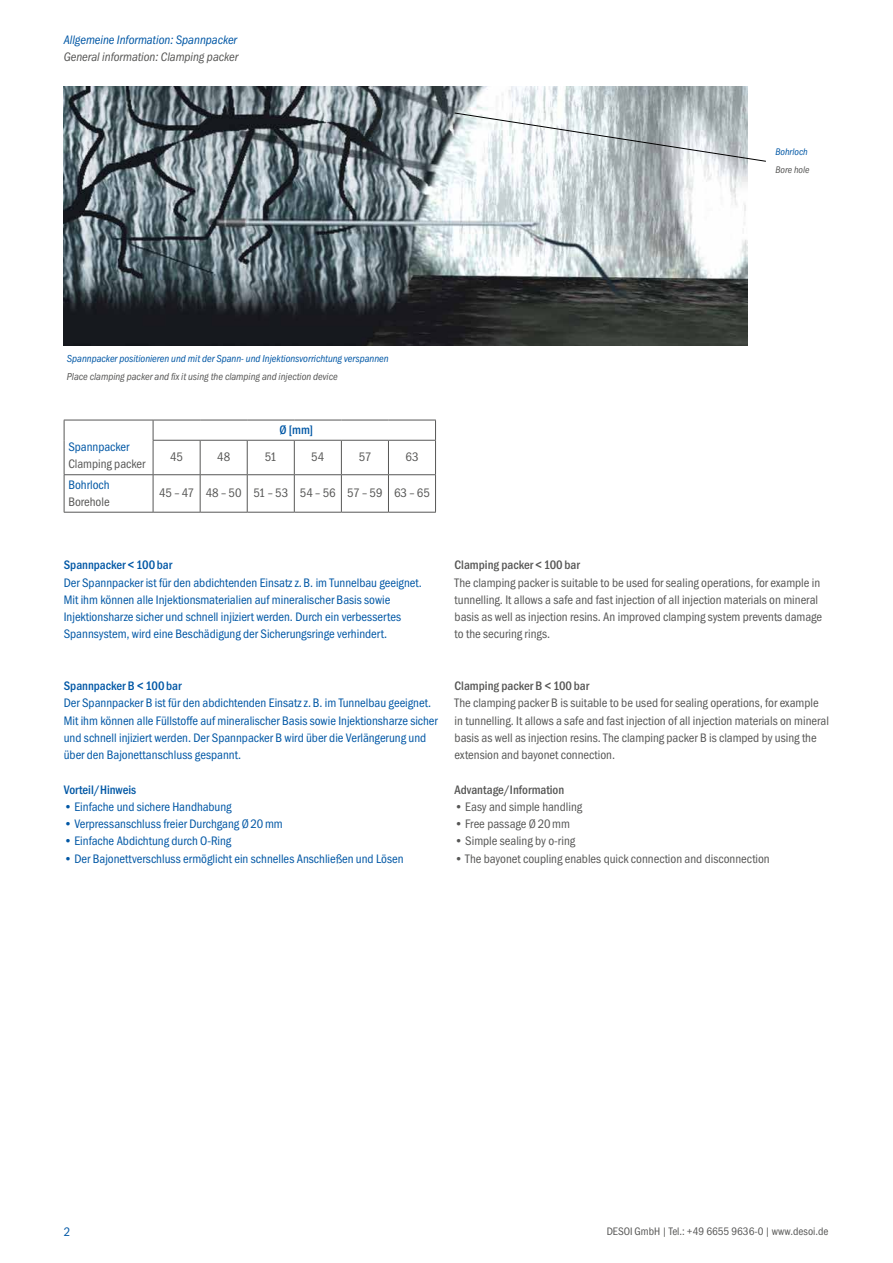
<style>
.page{position:relative;width:893px;height:1263px;background:#fff}
.page>*{position:absolute;margin:0;border:0;box-sizing:border-box;transform-origin:0 0}
.t1{font:condensed 12.75px/17.2px "Franklin Gothic";color:#0057a5}
.t2{font:condensed 12.75px/17.2px "Franklin Gothic";color:#575756}
.t3{font:500 condensed 12.75px "Franklin Gothic";color:#575756}
.t4{font:500 condensed 12.75px "Franklin Gothic";color:#0057a5}
.t5{font:italic condensed 12.75px "Franklin Gothic";letter-spacing:-.005em;color:#0057a5}
.t6{font:italic condensed 12.75px "Franklin Gothic";letter-spacing:-.005em;color:#575756}
.t7{font:condensed 11.25px "Franklin Gothic";color:#575756}
.t8{font:italic condensed 10.5px "Franklin Gothic";letter-spacing:-.005em;color:#0057a5}
.t9{font:italic condensed 10.5px "Franklin Gothic";letter-spacing:-.005em;color:#575756}
.t10{font:italic condensed 9.9px "Franklin Gothic";color:#0057a5}
.t11{font:italic condensed 9.9px "Franklin Gothic";letter-spacing:-.005em;color:#575756}
</style>
<div class="page">
<svg style="left:64px;top:421px;width:1px;height:19px"></svg>
<hr style="left:64px;top:440px;width:1px;height:34px;background:#575756">
<hr style="left:64px;top:420px;width:89px;height:1px;background:#575756">
<hr style="left:153px;top:420px;width:47px;height:1px;background:#575756">
<hr style="left:200px;top:420px;width:47px;height:1px;background:#575756">
<hr style="left:247px;top:420px;width:47px;height:1px;background:#575756">
<hr style="left:294px;top:420px;width:47px;height:1px;background:#575756">
<hr style="left:341px;top:420px;width:47px;height:1px;background:#575756">
<hr style="left:388px;top:420px;width:48px;height:1px;background:#575756">
<svg style="left:153px;top:420px;width:1px;height:20px"></svg>
<svg style="left:435px;top:420px;width:1px;height:20px"></svg>
<hr style="left:153px;top:441px;width:1px;height:33px;background:#575756">
<hr style="left:153px;top:440px;width:47px;height:1px;background:#575756">
<hr style="left:200px;top:440px;width:47px;height:1px;background:#575756">
<hr style="left:200px;top:441px;width:1px;height:33px;background:#575756">
<hr style="left:247px;top:441px;width:1px;height:33px;background:#575756">
<hr style="left:247px;top:440px;width:47px;height:1px;background:#575756">
<hr style="left:294px;top:441px;width:1px;height:33px;background:#575756">
<hr style="left:294px;top:440px;width:47px;height:1px;background:#575756">
<hr style="left:341px;top:441px;width:1px;height:33px;background:#575756">
<hr style="left:341px;top:440px;width:47px;height:1px;background:#575756">
<hr style="left:388px;top:441px;width:1px;height:33px;background:#575756">
<hr style="left:388px;top:440px;width:48px;height:1px;background:#575756">
<hr style="left:435px;top:441px;width:1px;height:33px;background:#575756">
<hr style="left:64px;top:475px;width:1px;height:37px;background:#575756">
<hr style="left:64px;top:474px;width:89px;height:1px;background:#575756">
<hr style="left:64px;top:512px;width:89px;height:1px;background:#575756">
<hr style="left:153px;top:475px;width:1px;height:37px;background:#575756">
<hr style="left:153px;top:474px;width:47px;height:1px;background:#575756">
<hr style="left:153px;top:512px;width:47px;height:1px;background:#575756">
<hr style="left:200px;top:475px;width:1px;height:37px;background:#575756">
<hr style="left:200px;top:474px;width:47px;height:1px;background:#575756">
<hr style="left:200px;top:512px;width:47px;height:1px;background:#575756">
<hr style="left:247px;top:475px;width:1px;height:37px;background:#575756">
<hr style="left:247px;top:474px;width:47px;height:1px;background:#575756">
<hr style="left:294px;top:474px;width:47px;height:1px;background:#575756">
<hr style="left:294px;top:475px;width:1px;height:37px;background:#575756">
<hr style="left:247px;top:512px;width:47px;height:1px;background:#575756">
<hr style="left:294px;top:512px;width:47px;height:1px;background:#575756">
<hr style="left:341px;top:475px;width:1px;height:37px;background:#575756">
<hr style="left:341px;top:474px;width:47px;height:1px;background:#575756">
<hr style="left:341px;top:512px;width:47px;height:1px;background:#575756">
<hr style="left:388px;top:475px;width:1px;height:37px;background:#575756">
<hr style="left:388px;top:474px;width:48px;height:1px;background:#575756">
<hr style="left:435px;top:475px;width:1px;height:37px;background:#575756">
<hr style="left:388px;top:512px;width:48px;height:1px;background:#575756">
<img style="left:64px;top:86px;width:684px;height:259px">
<svg style="left:454px;top:112px;width:312px;height:50px"></svg>
<p class="t5" style="left:64px;top:32px;width:175px">Allgemeine Information : Spannpacker</p>
<p class="t6" style="left:64px;top:50px;width:176px">General information : Clamping packer</p>
<p class="t10" style="left:775px;top:147px;width:34px">Bohrloch</p>
<p class="t11" style="left:775px;top:164px;width:35px">Bore hole</p>
<p class="t8" style="left:67px;top:353px;width:323px">Spannpacker positionieren und mit der Spann- und Injektionsvorrichtung verspannen</p>
<p class="t9" style="left:67px;top:370px;width:272px">Place clamping packer and fix it using the clamping and injection device</p>
<p class="t1" style="left:68px;top:438px;width:63px">Spannpacker</p>
<p class="t2" style="left:68px;top:456px;width:78px">Clamping packer</p>
<p class="t1" style="left:68px;top:476px;width:43px">Bohrloch</p>
<p class="t2" style="left:68px;top:493px;width:43px">Borehole</p>
<p class="t4" style="left:279px;top:422px;width:35px">Ø [mm]</p>
<p class="t2" style="left:170px;top:448px;width:15px">45</p>
<p class="t2" style="left:217px;top:448px;width:15px">48</p>
<p class="t2" style="left:265px;top:448px;width:14px">51</p>
<p class="t2" style="left:311px;top:448px;width:15px">54</p>
<p class="t2" style="left:359px;top:448px;width:14px">57</p>
<p class="t2" style="left:405px;top:448px;width:15px">63</p>
<p class="t2" style="left:159px;top:484px;width:272px">45 – 47 48 – 50 51 – 53 54 – 56 57 – 59 63 – 65</p>
<p class="t4" style="left:64px;top:558px;width:110px">Spannpacker &lt;100 bar</p>
<p class="t1" style="left:64px;top:574px;width:360px">Der Spannpacker ist für den abdichtenden Einsatz z.B. im Tunnelbau geeignet.<br>Mit ihm können alle Injektionsmaterialien auf mineralischer Basis sowie Injektionsharze sicher und schnell injiziert werden. Durch ein verbessertes Spannsystem, wird eine Beschädigung der Sicherungsringe verhindert.</p>
<p class="t3" style="left:455px;top:558px;width:127px">Clamping packer &lt; 100 bar</p>
<p class="t2" style="left:455px;top:574px;width:369px">The clamping packer is suitable to be used for sealing operations, for example in tunnelling. It allows a safe and fast injection of all injection materials on mineral basis as well as injection resins. An improved clamping system prevents damage to the securing rings.</p>
<p class="t4" style="left:64px;top:679px;width:119px">Spannpacker B &lt;100 bar</p>
<p class="t1" style="left:64px;top:695px;width:376px">Der Spannpacker B ist für den abdichtenden Einsatz z.B. im Tunnelbau geeignet.<br>Mit ihm können alle Füllstoffe auf mineralischer Basis sowie Injektionsharze sicher und schnell injiziert werden. Der Spannpacker B wird über die Verlängerung und über den Bajonettanschluss gespannt.</p>
<p class="t4" style="left:64px;top:782px;width:74px">Vorteil/Hinweis</p>
<p class="t1" style="left:64px;top:798px;width:169px">• Einfache und sichere Handhabung</p>
<p class="t1" style="left:64px;top:815px;width:221px">• Verpressanschluss freier Durchgang Ø 20 mm</p>
<p class="t1" style="left:64px;top:833px;width:169px">• Einfache Abdichtung durch O-Ring</p>
<p class="t1" style="left:64px;top:850px;width:341px">• Der Bajonettverschluss ermöglicht ein schnelles Anschließen und Lösen</p>
<p class="t3" style="left:455px;top:679px;width:136px">Clamping packer B &lt; 100 bar</p>
<p class="t2" style="left:455px;top:695px;width:376px">The clamping packer B is suitable to be used for sealing operations, for example in tunnelling. It allows a safe and fast injection of all injection materials on mineral basis as well as injection resins. The clamping packer B is clamped by using the extension and bayonet connection.</p>
<p class="t3" style="left:455px;top:782px;width:111px">Advantage/Information</p>
<p class="t2" style="left:455px;top:798px;width:129px">• Easy and simple handling</p>
<p class="t2" style="left:455px;top:815px;width:117px">• Free passage Ø 20 mm</p>
<p class="t2" style="left:455px;top:833px;width:122px">• Simple sealing by o-ring</p>
<p class="t2" style="left:455px;top:850px;width:317px">• The bayonet coupling enables quick connection and disconnection</p>
<p class="t1" style="left:64px;top:1224px;width:8px">2</p>
<p class="t7" style="left:607px;top:1225px;width:223px">DESOI GmbH | Tel.: +49 6655 9636-0 | www.desoi.de</p>
</div>
